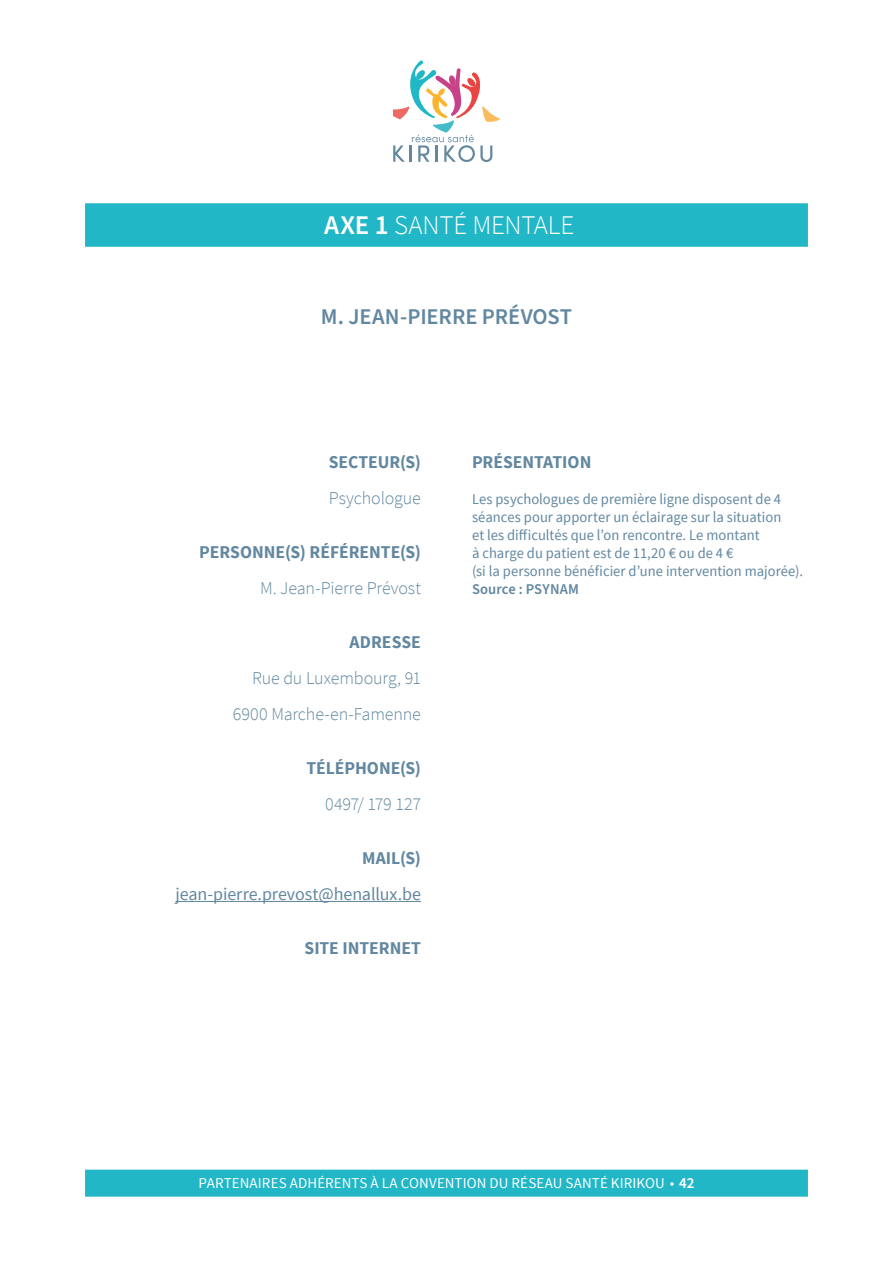
<style>
.page{position:relative;width:893px;height:1263px;background:#fff}
.page>*{position:absolute;margin:0;border:0;box-sizing:border-box;transform-origin:0 0}
.t1{font:300 27px "Source Sans Pro";letter-spacing:-.01em;color:#fff}
.t2{font:600 22.5px "Source Sans Pro";color:#6287a0}
.t3{font:700 18px "Source Sans Pro";color:#6287a0}
.t4{font:300 18px/36px "Source Sans Pro";letter-spacing:-.01em;color:#6287a0;text-align:right}
.t5{font:18px "Source Sans Pro";letter-spacing:-.005em;color:#6287a0}
.t6{font:15px/18px "Source Sans Pro";color:#6287a0}
.t7{font:15px "Source Sans Pro";letter-spacing:.005em;color:#fff}
.t8{font:600 15px "Source Sans Pro";letter-spacing:.01em;color:#6287a0}
.s1{font-weight:600}
</style>
<div class="page">
<div style="left:85px;top:203px;width:723px;height:44px;background:#22b7c7"></div>
<div style="left:85px;top:1170px;width:723px;height:27px;background:#22b7c7"></div>
<hr style="left:175px;top:901px;width:246px;height:1px;background:#6287a0">
<svg style="left:393px;top:61px;width:107px;height:101px"></svg>
<h1 class="t1" style="left:324px;top:209px;width:252px"><span class="s1">AXE 1</span> SANTÉ MENTALE</h1>
<h2 class="t2" style="left:321px;top:302px;width:253px">M. JEAN-PIERRE PRÉVOST</h2>
<p class="t3" style="left:329px;top:450px;width:94px">SECTEUR(S)</p>
<p class="t4" style="left:329px;top:480px;width:94px">Psychologue</p>
<p class="t3" style="left:199px;top:540px;width:223px">PERSONNE(S) RÉFÉRENTE(S)</p>
<p class="t4" style="left:260px;top:570px;width:162px">M. Jean-Pierre Prévost</p>
<p class="t3" style="left:350px;top:630px;width:73px">ADRESSE</p>
<p class="t4" style="left:233px;top:660px;width:189px">Rue du Luxembourg, 91<br>6900 Marche-en-Famenne</p>
<p class="t3" style="left:307px;top:756px;width:116px">TÉLÉPHONE(S)</p>
<p class="t4" style="left:325px;top:786px;width:97px">0497/ 179 127</p>
<p class="t3" style="left:362px;top:846px;width:60px">MAIL(S)</p>
<p class="t5" style="left:175px;top:883px;width:247px">jean-pierre.prevost@henallux.be</p>
<p class="t3" style="left:305px;top:936px;width:118px">SITE INTERNET</p>
<p class="t3" style="left:472px;top:450px;width:121px">PRÉSENTATION</p>
<p class="t6" style="left:472px;top:490px;width:332px">Les psychologues de première ligne disposent de 4 séances pour apporter un éclairage sur la situation<br>et les difficultés que l’on rencontre. Le montant<br>à charge du patient est de 11,20 € ou de 4 €<br>(si la personne bénéficier d’une intervention majorée).</p>
<p class="t8" style="left:472px;top:579px;width:109px">Source : PSYNAM</p>
<p class="t7" style="left:198px;top:1174px;width:497px">PARTENAIRES ADHÉRENTS À LA CONVENTION DU RÉSEAU SANTÉ KIRIKOU ◆ <span class="s1">42</span></p>
</div>
